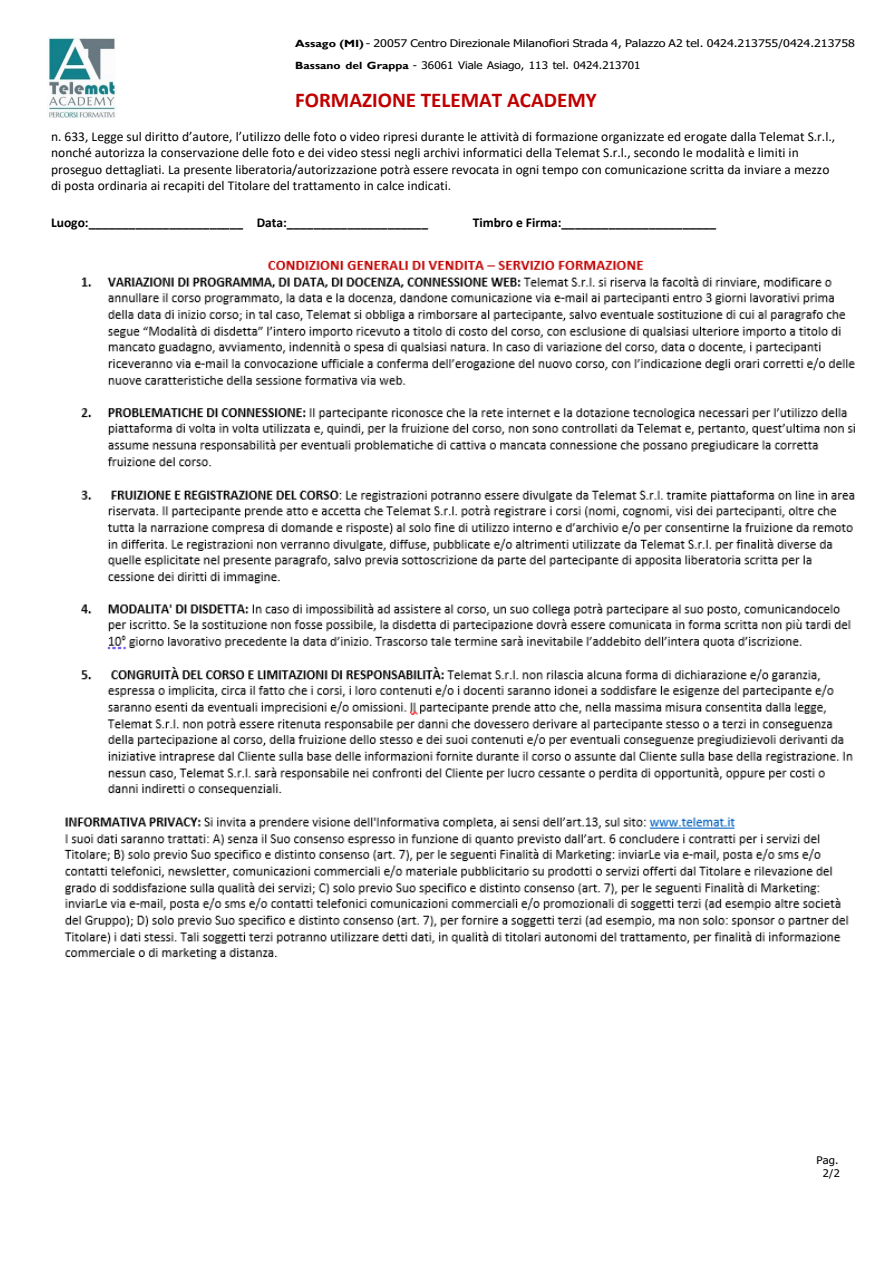
<style>
.page{position:relative;width:893px;height:1264px;background:#fff}
.page>*{position:absolute;margin:0;border:0;box-sizing:border-box;transform-origin:0 0}
.t1{font:700 21px "Calibri";color:#c00000}
.t2{font:13.5px/16.5px "Calibri";color:#000}
.t3{font:700 13.5px "Calibri";color:#000}
.t4{font:10.5px/21.6px "Tahoma";color:#000;scale:1.19 1}
.t5{font:10.5px/13.5px "Tahoma";color:#000;text-align:right;scale:1.08 1}
.s1{font-family:"Gill Sans";font-weight:700}
</style>
<div class="page">
<img style="left:64px;top:260px;width:791px;height:700px">
<img style="left:48px;top:38px;width:68px;height:79px">
<p class="t4" style="left:295px;top:32px;width:472px"><span class="s1">Assago (MI)</span> - 20057 Centro Direzionale Milanofiori Strada 4, Palazzo A2 tel. 0424.213755/0424.213758<br><span class="s1">Bassano del Grappa</span> - 36061 Viale Asiago, 113 tel. 0424.213701</p>
<h1 class="t1" style="left:295px;top:91px;width:303px">FORMAZIONE TELEMAT ACADEMY</h1>
<h1 class="t2" style="left:51px;top:128px;width:785px">n. 633, Legge sul diritto d’autore, l’utilizzo delle foto o video ripresi durante le attività di formazione organizzate ed erogate dalla Telemat S.r.l., nonché autorizza la conservazione delle foto e dei video stessi negli archivi informatici della Telemat S.r.l., secondo le modalità e limiti in proseguo dettagliati. La presente liberatoria/autorizzazione potrà essere revocata in ogni tempo con comunicazione scritta da inviare a mezzo di posta ordinaria ai recapiti del Titolare del trattamento in calce indicati.</h1>
<p class="t3" style="left:51px;top:217px;width:378px">Luogo:_______________________ Data:_____________________</p>
<p class="t3" style="left:473px;top:217px;width:245px">Timbro e Firma:_______________________</p>
<p class="t5" style="left:816px;top:1152px;width:23px">Pag.<br>2/2</p>
</div>
